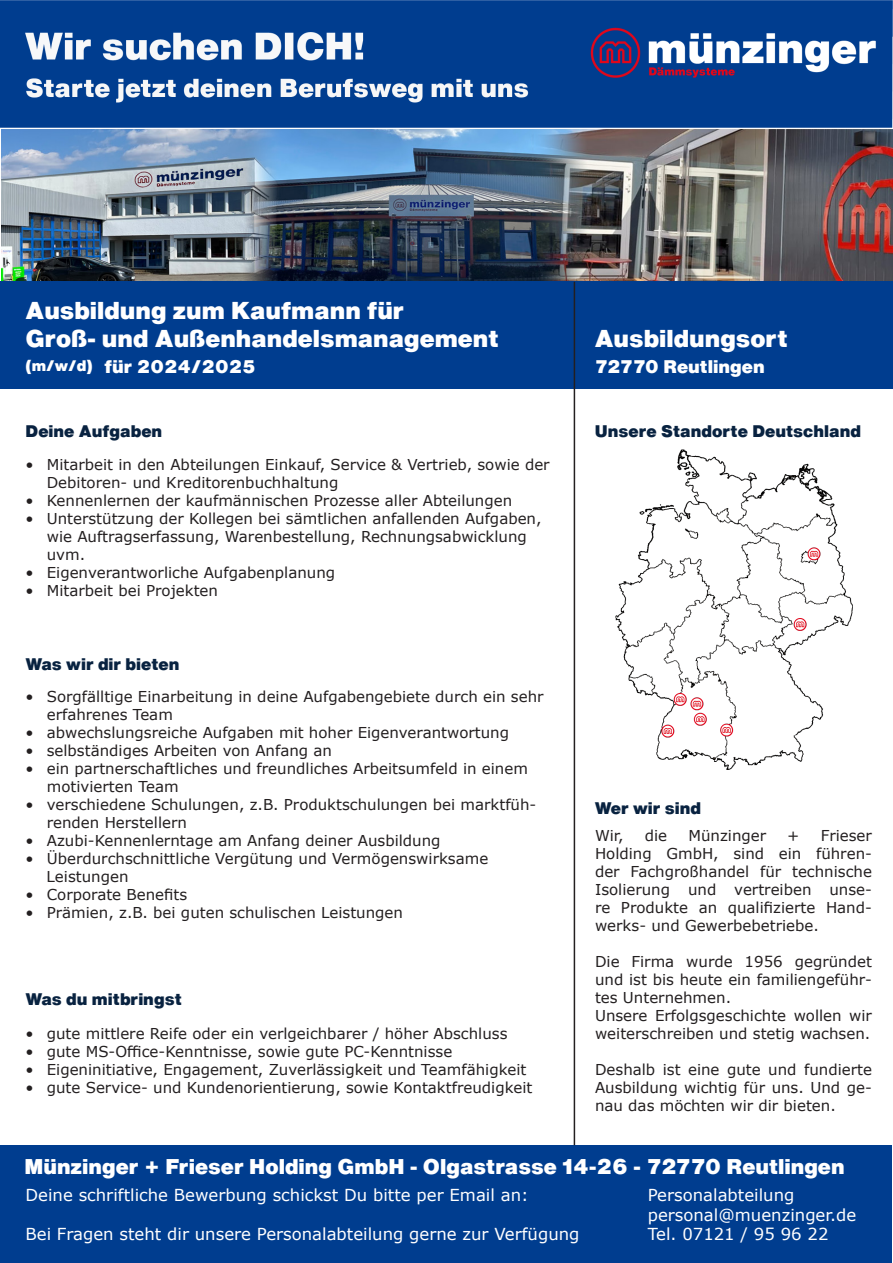
<style>
.page{position:relative;width:893px;height:1263px;background:#fff}
.page>*{position:absolute;margin:0;border:0;box-sizing:border-box;transform-origin:0 0}
.t1{font:900 24px "Helvetica Now Text";color:#fff}
.t2{font:900 21px "Helvetica Now Text";color:#fff}
.t3{font:900 18px "Helvetica Now Text";color:#fff}
.t4{font:16.5px "Verdana";color:#fff}
.t5{font:900 16.5px "Helvetica Now Text";color:#082240}
.t6{font:15px/18px "Verdana";color:#231f20}
.t7{font:900 15px "Helvetica Now Text";color:#fff}
</style>
<div class="page">
<img style="left:0;top:0;width:893px;height:128px">
<img style="left:1px;top:130px;width:892px;height:151px">
<div style="left:0;top:282px;width:893px;height:107px;background:#003d8f"></div>
<div style="left:1px;top:1145px;width:891px;height:118px;background:#003d8f"></div>
<img style="left:615px;top:449px;width:238px;height:321px">
<hr style="left:574px;top:282px;width:1px;height:863px;background:#231f20">
<p class="t1" style="left:26px;top:292px;width:380px">Ausbildung zum Kaufmann für</p>
<p class="t1" style="left:26px;top:321px;width:475px">Groß- und Außenhandelsmanagement</p>
<p class="t7" style="left:26px;top:355px;width:69px">(m/w/d)</p>
<p class="t3" style="left:104px;top:353px;width:153px">für 2024/2025</p>
<p class="t5" style="left:26px;top:418px;width:138px">Deine Aufgaben</p>
<p class="t6" style="left:47px;top:455px;width:504px;text-indent:-21px">• Mitarbeit in den Abteilungen Einkauf, Service &amp; Vertrieb, sowie der<br>Debitoren- und Kreditorenbuchhaltung</p>
<p class="t6" style="left:26px;top:491px;width:488px">• Kennenlernen der kaufmännischen Prozesse aller Abteilungen</p>
<p class="t6" style="left:47px;top:509px;width:496px;text-indent:-21px">• Unterstützung der Kollegen bei sämtlichen anfallenden Aufgaben, wie Auftragserfassung, Warenbestellung, Rechnungsabwicklung uvm.</p>
<p class="t6" style="left:26px;top:563px;width:311px">• Eigenverantworliche Aufgabenplanung</p>
<p class="t6" style="left:26px;top:581px;width:194px">• Mitarbeit bei Projekten</p>
<p class="t5" style="left:26px;top:651px;width:156px">Was wir dir bieten</p>
<p class="t6" style="left:47px;top:688px;width:498px;text-indent:-21px">• Sorgfälltige Einarbeitung in deine Aufgabengebiete durch ein sehr erfahrenes Team</p>
<p class="t6" style="left:26px;top:724px;width:485px">• abwechslungsreiche Aufgaben mit hoher Eigenverantwortung</p>
<p class="t6" style="left:26px;top:742px;width:308px">• selbständiges Arbeiten von Anfang an</p>
<p class="t6" style="left:47px;top:760px;width:483px;text-indent:-21px">• ein partnerschaftliches und freundliches Arbeitsumfeld in einem motivierten Team</p>
<p class="t6" style="left:47px;top:796px;width:491px;text-indent:-21px">• verschiedene Schulungen, z.B. Produktschulungen bei marktfüh&shy;renden Herstellern</p>
<p class="t6" style="left:26px;top:832px;width:417px">• Azubi-Kennenlerntage am Anfang deiner Ausbildung</p>
<p class="t6" style="left:47px;top:850px;width:443px;text-indent:-21px">• Überdurchschnittliche Vergütung und Vermögenswirksame<br>Leistungen</p>
<p class="t6" style="left:26px;top:886px;width:163px">• Corporate Benefits</p>
<p class="t6" style="left:26px;top:904px;width:379px">• Prämien, z.B. bei guten schulischen Leistungen</p>
<p class="t5" style="left:26px;top:986px;width:158px">Was du mitbringst</p>
<p class="t6" style="left:26px;top:1024px;width:483px">• gute mittlere Reife oder ein verlgeichbarer / höher Abschluss</p>
<p class="t6" style="left:26px;top:1042px;width:428px">• gute MS-Office-Kenntnisse, sowie gute PC-Kenntnisse</p>
<p class="t6" style="left:26px;top:1060px;width:502px">• Eigeninitiative, Engagement, Zuverlässigkeit und Teamfähigkeit</p>
<p class="t6" style="left:26px;top:1078px;width:508px">• gute Service- und Kundenorientierung, sowie Kontaktfreudigkeit</p>
<p class="t1" style="left:595px;top:321px;width:194px">Ausbildungsort</p>
<p class="t3" style="left:595px;top:353px;width:171px">72770 Reutlingen</p>
<p class="t5" style="left:595px;top:418px;width:268px">Unsere Standorte Deutschland</p>
<p class="t5" style="left:595px;top:796px;width:108px">Wer wir sind</p>
<p class="t6" style="left:595px;top:827px;width:30px">Wir,</p>
<p class="t6" style="left:645px;top:827px;width:24px">die</p>
<p class="t6" style="left:688px;top:827px;width:79px">Münzinger</p>
<p class="t6" style="left:787px;top:827px;width:14px">+</p>
<p class="t6" style="left:595px;top:827px;width:278px;text-align:justify;text-indent:226px">Frieser Holding GmbH, sind ein führen&shy;der Fachgroßhandel für technische Isolierung und vertreiben unse&shy;re Produkte an qualifizierte Hand&shy;werks- und Gewerbebetriebe.</p>
<p class="t6" style="left:595px;top:953px;width:278px;text-align:justify">Die Firma wurde 1956 gegründet und ist bis heute ein familiengeführ&shy;tes Unternehmen.</p>
<p class="t6" style="left:595px;top:1007px;width:278px">Unsere Erfolgsgeschichte wollen wir weiterschreiben und stetig wachsen.</p>
<p class="t6" style="left:595px;top:1061px;width:278px;text-align:justify">Deshalb ist eine gute und fundierte Ausbildung wichtig für uns. Und ge&shy;nau das möchten wir dir bieten.</p>
<p class="t2" style="left:24px;top:1151px;width:822px">Münzinger + Frieser Holding GmbH - Olgastrasse 14-26 - 72770 Reutlingen</p>
<p class="t4" style="left:26px;top:1183px;width:505px">Deine schriftliche Bewerbung schickst Du bitte per Email an:</p>
<p class="t4" style="left:26px;top:1223px;width:555px">Bei Fragen steht dir unsere Personalabteilung gerne zur Verfügung</p>
<p class="t4" style="left:648px;top:1183px;width:148px">Personalabteilung</p>
<p class="t4" style="left:648px;top:1203px;width:210px">personal@muenzinger.de</p>
<p class="t4" style="left:648px;top:1223px;width:182px">Tel. 07121 / 95 96 22</p>
</div>
